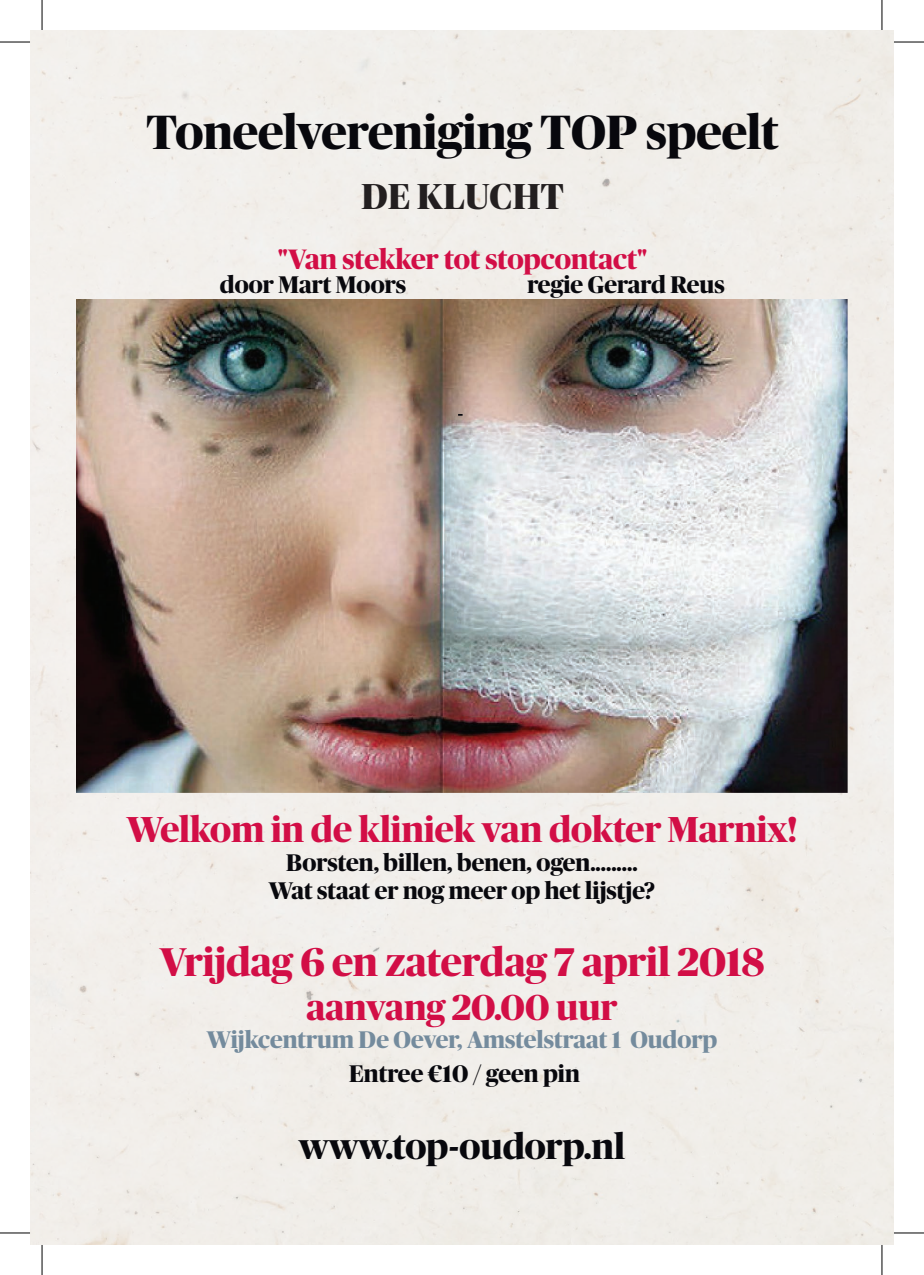
<style>
.page{position:relative;width:924px;height:1275px;background:#fff}
.page>*{position:absolute;margin:0;border:0;box-sizing:border-box;transform-origin:0 0}
.t1{font:700 48px "Publico Banner";color:#08080d}
.t2{font:700 40px "Publico Banner";color:#d20e46}
.t3{font:700 36px "Publico Banner";color:#d20e46}
.t4{font:700 36px "Publico Banner";color:#08080d}
.t5{font:700 36px "Publico Banner";letter-spacing:.015em;color:#231f20}
.t6{font:700 28px "Publico Banner";color:#d20e46}
.t7{font:700 24px/28.8px "Publico Banner";color:#08080d;text-align:center}
.t8{font:700 24px "Publico Banner";color:#748b9d}
</style>
<div class="page">
<div style="left:31px;top:31px;width:861px;height:1213px;background:#f1eeea"></div>
<img style="left:76px;top:299px;width:771px;height:493px">
<hr style="left:0;top:42px;width:30px;height:1px;background:#000">
<hr style="left:893px;top:42px;width:30px;height:1px;background:#000">
<hr style="left:0;top:1232px;width:30px;height:1px;background:#000">
<hr style="left:893px;top:1232px;width:30px;height:1px;background:#000">
<hr style="left:42px;top:0;width:1px;height:30px;background:#000">
<hr style="left:42px;top:1245px;width:1px;height:30px;background:#000">
<hr style="left:881px;top:0;width:1px;height:30px;background:#000">
<hr style="left:881px;top:1245px;width:1px;height:30px;background:#000">
<h1 class="t1" style="left:146px;top:98px;width:633px">Toneelvereniging TOP speelt</h1>
<h3 class="t5" style="left:361px;top:171px;width:204px">DE KLUCHT</h3>
<p class="t6" style="left:278px;top:239px;width:370px">"Van stekker tot stopcontact"</p>
<p class="t7" style="left:220px;top:269px;width:187px">door Mart Moors</p>
<p class="t7" style="left:527px;top:269px;width:199px">regie Gerard Reus</p>
<h3 class="t3" style="left:127px;top:803px;width:671px">Welkom in de kliniek van dokter Marnix!</h3>
<p class="t7" style="left:269px;top:846px;width:387px">Borsten, billen, benen, ogen.........<br>Wat staat er nog meer op het lijstje?</p>
<h2 class="t2" style="left:160px;top:934px;width:605px">Vrijdag 6 en zaterdag 7 april 2018</h2>
<h3 class="t3" style="left:306px;top:981px;width:312px">aanvang 20.00 uur</h3>
<p class="t8" style="left:206px;top:1023px;width:512px">Wijkcentrum De Oever, Amstelstraat 1 Oudorp</p>
<p class="t7" style="left:349px;top:1057px;width:232px">Entree €10 / geen pin</p>
<h3 class="t4" style="left:299px;top:1120px;width:327px">www.top-oudorp.nl</h3>
</div>
